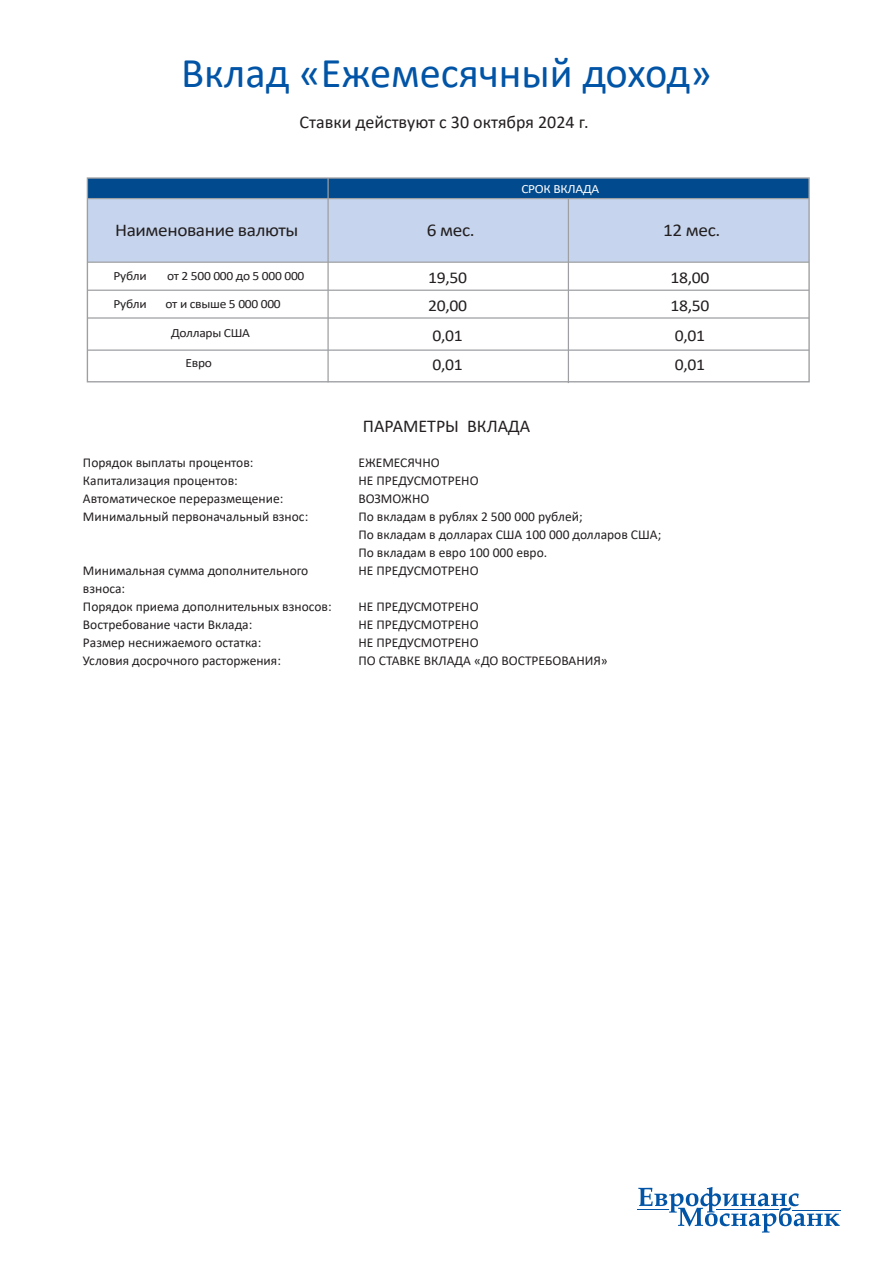
<style>
.page{position:relative;width:893px;height:1263px;background:#fff}
.page>*{position:absolute;margin:0;border:0;box-sizing:border-box;transform-origin:0 0}
.t1{font:42.45px "Calibri";color:#0154a6}
.t2{font:18px "Calibri";color:#231f20}
.t3{font:18px "Calibri";letter-spacing:-.02em;color:#231f20;scale:1.07 1}
.t4{font:18px "Calibri";color:#231f20;scale:1.07 1}
.t5{font:16.5px/29.8px "Calibri";letter-spacing:-.02em;color:#231f20;scale:1.07 1}
.t6{font:13.5px/18px "Calibri";color:#231f20}
.t7{font:12.6px "Calibri";letter-spacing:-.02em;color:#231f20;scale:1.07 1}
.t8{font:12.6px "Calibri";letter-spacing:-.02em;color:#fff;scale:1.07 1}
</style>
<div class="page">
<div style="left:88px;top:197px;width:721px;height:65px;background:#c6d5ed"></div>
<div style="left:88px;top:178px;width:721px;height:21px;background:#004a8d"></div>
<div style="left:87px;top:177px;width:723px;height:205px;border:1px solid #9d9fa2"></div>
<hr style="left:327px;top:178px;width:2px;height:204px;background:#9d9fa2">
<hr style="left:568px;top:199px;width:1px;height:184px;background:#9d9fa2">
<hr style="left:87px;top:290px;width:722px;height:1px;background:#9d9fa2">
<hr style="left:87px;top:317px;width:722px;height:2px;background:#9d9fa2">
<hr style="left:87px;top:349px;width:722px;height:2px;background:#9d9fa2">
<hr style="left:87px;top:262px;width:722px;height:1px;background:#9d9fa2">
<hr style="left:87px;top:198px;width:722px;height:1px;background:#9d9fa2">
<svg style="left:638px;top:1187px;width:202px;height:45px"></svg>
<hr style="left:637px;top:1209px;width:32px;height:1px;background:#0154a6">
<hr style="left:716px;top:1209px;width:63px;height:1px;background:#0154a6">
<hr style="left:792px;top:1210px;width:49px;height:1px;background:#0154a6">
<h1 class="t1" style="left:181px;top:43px;width:532px">Вклад «Ежемесячный доход»</h1>
<h2 class="t2" style="left:299px;top:110px;width:291px">Ставки действуют с 30 октября 2024 г.</h2>
<p class="t8" style="left:521px;top:180px;width:74px">СРОК ВКЛАДА</p>
<h2 class="t3" style="left:115px;top:218px;width:173px">Наименование валюты</h2>
<h2 class="t4" style="left:427px;top:217px;width:46px">6 мес.</h2>
<h2 class="t4" style="left:663px;top:217px;width:55px">12 мес.</h2>
<p class="t7" style="left:114px;top:267px;width:32px">Рубли</p>
<p class="t7" style="left:167px;top:267px;width:130px">от 2 500 000 до 5 000 000</p>
<p class="t7" style="left:114px;top:295px;width:32px">Рубли</p>
<p class="t7" style="left:166px;top:295px;width:109px">от и свыше 5 000 000</p>
<p class="t7" style="left:171px;top:324px;width:75px">Доллары США</p>
<p class="t7" style="left:186px;top:354px;width:26px">Евро</p>
<p class="t6" style="left:83px;top:453px;width:227px">Порядок выплаты процентов:<br>Капитализация процентов:<br>Автоматическое переразмещение:<br>Минимальный первоначальный взнос:</p>
<p class="t6" style="left:83px;top:561px;width:250px">Минимальная сумма дополнительного взноса:<br>Порядок приема дополнительных взносов:<br>Востребование части Вклада:<br>Размер неснижаемого остатка:<br>Условия досрочного расторжения:</p>
<p class="t5" style="left:428px;top:262px;width:38px">19,50</p>
<p class="t5" style="left:671px;top:262px;width:38px">18,00</p>
<p class="t5" style="left:428px;top:290px;width:38px">20,00</p>
<p class="t5" style="left:671px;top:290px;width:38px">18,50<br>0,01<br>0,01</p>
<p class="t5" style="left:432px;top:321px;width:30px;line-height:28.5px">0,01<br>0,01</p>
<h2 class="t2" style="left:363px;top:414px;width:169px">ПАРАМЕТРЫ ВКЛАДА</h2>
<p class="t6" style="left:358px;top:453px;width:304px">ЕЖЕМЕСЯЧНО<br>НЕ ПРЕДУСМОТРЕНО<br>ВОЗМОЖНО<br>По вкладам в рублях 2 500 000 рублей;<br>По вкладам в долларах США 100 000 долларов США;<br>По вкладам в евро 100 000 евро.<br>НЕ ПРЕДУСМОТРЕНО</p>
<p class="t6" style="left:358px;top:597px;width:251px">НЕ ПРЕДУСМОТРЕНО<br>НЕ ПРЕДУСМОТРЕНО<br>НЕ ПРЕДУСМОТРЕНО<br>ПО СТАВКЕ ВКЛАДА «ДО ВОСТРЕБОВАНИЯ»</p>
</div>
